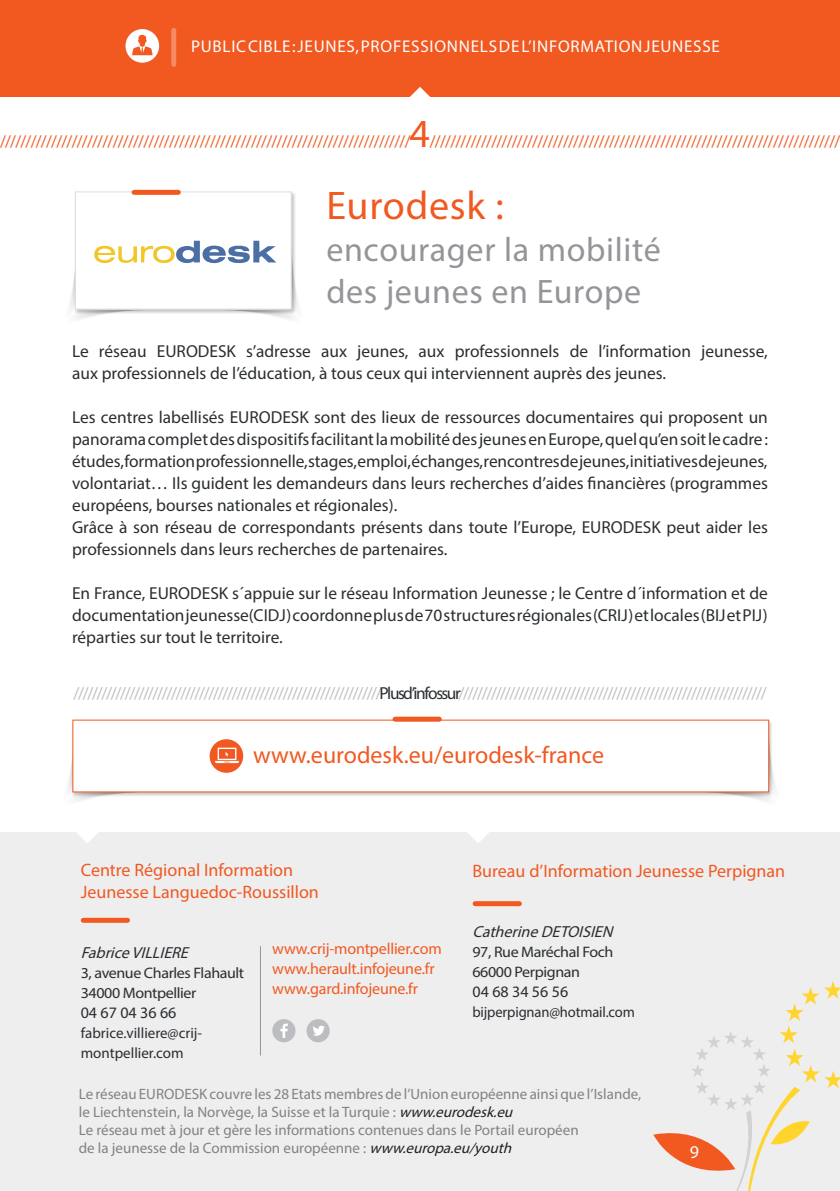
<style>
.page{position:relative;width:840px;height:1191px;background:#fff}
.page>*{position:absolute;margin:0;border:0;box-sizing:border-box;transform-origin:0 0}
.t1{font:40px "Myriad Pro";letter-spacing:.02em;color:#f15921}
.t2{font:34px "Myriad Pro";letter-spacing:.02em;color:#939598}
.t3{font:24px "Myriad Pro";color:#f15921}
.t4{font:18px/22px "Myriad Pro";color:#f15921}
.t5{font:18px "Myriad Pro";color:#fff}
.t6{font:17.4px/22px "Myriad Pro";color:#2a2e31}
.t7{font:17.4px "Myriad Pro";letter-spacing:-.075em;color:#bcbdc0}
.t8{font:17px "Myriad Pro";color:#f15921}
.t9{font:17px "Myriad Pro";letter-spacing:.045em;color:#fff}
.t10{font:16px "Myriad Pro";letter-spacing:-.01em;color:#f15921}
.t11{font:italic 16px "Myriad Pro";color:#2a2e31}
.t12{font:16px "Myriad Pro";color:#2a2e31}
.t13{font:15.2px "Myriad Pro";letter-spacing:-.025em;color:#2a2e31;scale:1.05 1}
.t14{font:15px/18px "Myriad Pro";color:#808285}
.t15{font:15px "Myriad Pro";color:#2a2e31}
.s1{color:#2a2e31}
.s2{font-style:italic;color:#231f20}
</style>
<div class="page">
<div style="left:0;top:832px;width:839px;height:359px;background:#eeeeef"></div>
<svg style="left:77px;top:832px;width:21px;height:11px"></svg>
<div style="left:83px;top:917px;width:44px;height:5px;background:#f15921"></div>
<svg style="left:468px;top:832px;width:21px;height:11px"></svg>
<div style="left:475px;top:901px;width:44px;height:5px;background:#f15921"></div>
<div style="left:272px;top:1019px;width:23px;height:23px;background:#bcbdc0;border-radius:50%"></div>
<div style="left:306px;top:1019px;width:23px;height:23px;background:#bcbdc0;border-radius:50%"></div>
<svg style="left:313px;top:1025px;width:12px;height:10px"></svg>
<svg style="left:280px;top:1023px;width:8px;height:15px"></svg>
<hr style="left:260px;top:946px;width:1px;height:109px;background:#939598">
<div style="left:0;top:0;width:839px;height:96px;background:#f15921"></div>
<img style="left:70px;top:280px;width:32px;height:39px">
<div style="left:74px;top:191px;width:222px;height:123px;background:#231f20;opacity:.25"></div>
<div style="left:75px;top:191px;width:216px;height:118px;background:#fff;border:1px solid #dcdddf"></div>
<div style="left:134px;top:190px;width:44px;height:5px;background:#f15921"></div>
<svg style="left:404px;top:87px;width:31px;height:10px"></svg>
<svg style="left:125px;top:29px;width:34px;height:34px"></svg>
<svg style="left:132px;top:35px;width:20px;height:20px"></svg>
<div style="left:171px;top:30px;width:5px;height:34px;background:#f58a63"></div>
<svg style="left:653px;top:981px;width:186px;height:210px"></svg>
<svg style="left:94px;top:241px;width:182px;height:23px"></svg>
<img style="left:748px;top:768px;width:27px;height:33px">
<img style="left:68px;top:769px;width:27px;height:32px">
<div style="left:71px;top:719px;width:701px;height:78px;background:#231f20;opacity:.25"></div>
<div style="left:73px;top:720px;width:695px;height:72px;background:#fff"></div>
<div style="left:395px;top:716px;width:44px;height:5px;background:#f15921"></div>
<div style="left:209px;top:739px;width:34px;height:34px;background:#f15921;border-radius:50%"></div>
<svg style="left:215px;top:747px;width:24px;height:16px"></svg>
<p class="t9" style="left:191px;top:36px;width:530px">PUBLIC CIBLE : JEUNES, PROFESSIONNELS DE L’INFORMATION JEUNESSE</p>
<p class="t1" style="left:409px;top:109px;width:22px">4</p>
<p class="t8" style="left:0;top:131px;width:412px">////////////////////////////////////////////////////////////////////////////////</p>
<p class="t8" style="left:429px;top:131px;width:412px">////////////////////////////////////////////////////////////////////////////////</p>
<p class="t1" style="left:326px;top:181px;width:179px">Eurodesk :</p>
<p class="t2" style="left:326px;top:229px;width:336px">encourager la mobilité</p>
<p class="t2" style="left:326px;top:271px;width:316px">des jeunes en Europe</p>
<p class="t6" style="left:72px;top:340px;width:697px">Le réseau EURODESK s’adresse aux jeunes, aux professionnels de l’information jeunesse, aux professionnels de l’éducation, à tous ceux qui interviennent auprès des jeunes.</p>
<p class="t6" style="left:72px;top:406px;width:697px;text-align:justify">Les centres labellisés EURODESK sont des lieux de ressources documentaires qui proposent un panorama complet des dispositifs facilitant la mobilité des jeunes en Europe, quel qu’en soit le cadre : études, formation professionnelle, stages, emploi, échanges, rencontres de jeunes, initiatives de jeunes, volontariat… Ils guident les demandeurs dans leurs recherches d’aides financières (programmes européens, bourses nationales et régionales).</p>
<p class="t6" style="left:72px;top:516px;width:697px">Grâce à son réseau de correspondants présents dans toute l’Europe, EURODESK peut aider les professionnels dans leurs recherches de partenaires.</p>
<p class="t6" style="left:72px;top:582px;width:697px;text-align:justify">En France, EURODESK s´appuie sur le réseau Information Jeunesse ; le Centre d´information et de documentation jeunesse(CIDJ) coordonne plus de 70 structures régionales (CRIJ) et locales (BIJ et PIJ) réparties sur tout le territoire.</p>
<p class="t7" style="left:73px;top:682px;width:694px">////////////////////////////////////////////////////////////////// <span class="s1">Plus d’infos sur</span>//////////////////////////////////////////////////////////////////</p>
<p class="t3" style="left:253px;top:740px;width:352px">www.eurodesk.eu/eurodesk-france</p>
<p class="t4" style="left:81px;top:858px;width:239px">Centre Régional Information<br>Jeunesse Languedoc-Roussillon</p>
<p class="t11" style="left:81px;top:942px;width:114px">FabriceVILLIERE</p>
<p class="t13" style="left:81px;top:963px;width:157px">3, avenue Charles Flahault</p>
<p class="t13" style="left:81px;top:983px;width:112px">34000 Montpellier</p>
<p class="t12" style="left:81px;top:1002px;width:97px">04 67 04 36 66</p>
<p class="t15" style="left:81px;top:1023px;width:123px">fabrice.villiere@crij-</p>
<p class="t15" style="left:81px;top:1043px;width:104px">montpellier.com</p>
<p class="t10" style="left:272px;top:938px;width:171px">www.crij-montpellier.com</p>
<p class="t10" style="left:272px;top:958px;width:164px">www.herault.infojeune.fr</p>
<p class="t10" style="left:272px;top:978px;width:147px">www.gard.infojeune.fr</p>
<p class="t4" style="left:472px;top:860px;width:314px">Bureau d’Information Jeunesse Perpignan</p>
<p class="t11" style="left:472px;top:922px;width:146px">CatherineDETOISIEN</p>
<p class="t13" style="left:472px;top:942px;width:136px">97, Rue Maréchal Foch</p>
<p class="t13" style="left:472px;top:962px;width:104px">66000 Perpignan</p>
<p class="t12" style="left:472px;top:982px;width:97px">04 68 34 56 56</p>
<p class="t15" style="left:472px;top:1003px;width:164px">bijperpignan@hotmail.com</p>
<p class="t14" style="left:79px;top:1085px;width:563px">Le réseau EURODESK couvre les 28 Etats membres de l’Union européenne ainsi que l’Islande, le Liechtenstein, la Norvège, la Suisse et la Turquie : <span class="s2">www.eurodesk.eu</span></p>
<p class="t14" style="left:79px;top:1121px;width:501px">Le réseau met à jour et gère les informations contenues dans le Portail européen</p>
<p class="t14" style="left:79px;top:1139px;width:438px">de la jeunesse de la Commission européenne : <span class="s2">www.europa.eu/youth</span></p>
<p class="t5" style="left:689px;top:1140px;width:11px">9</p>
</div>
